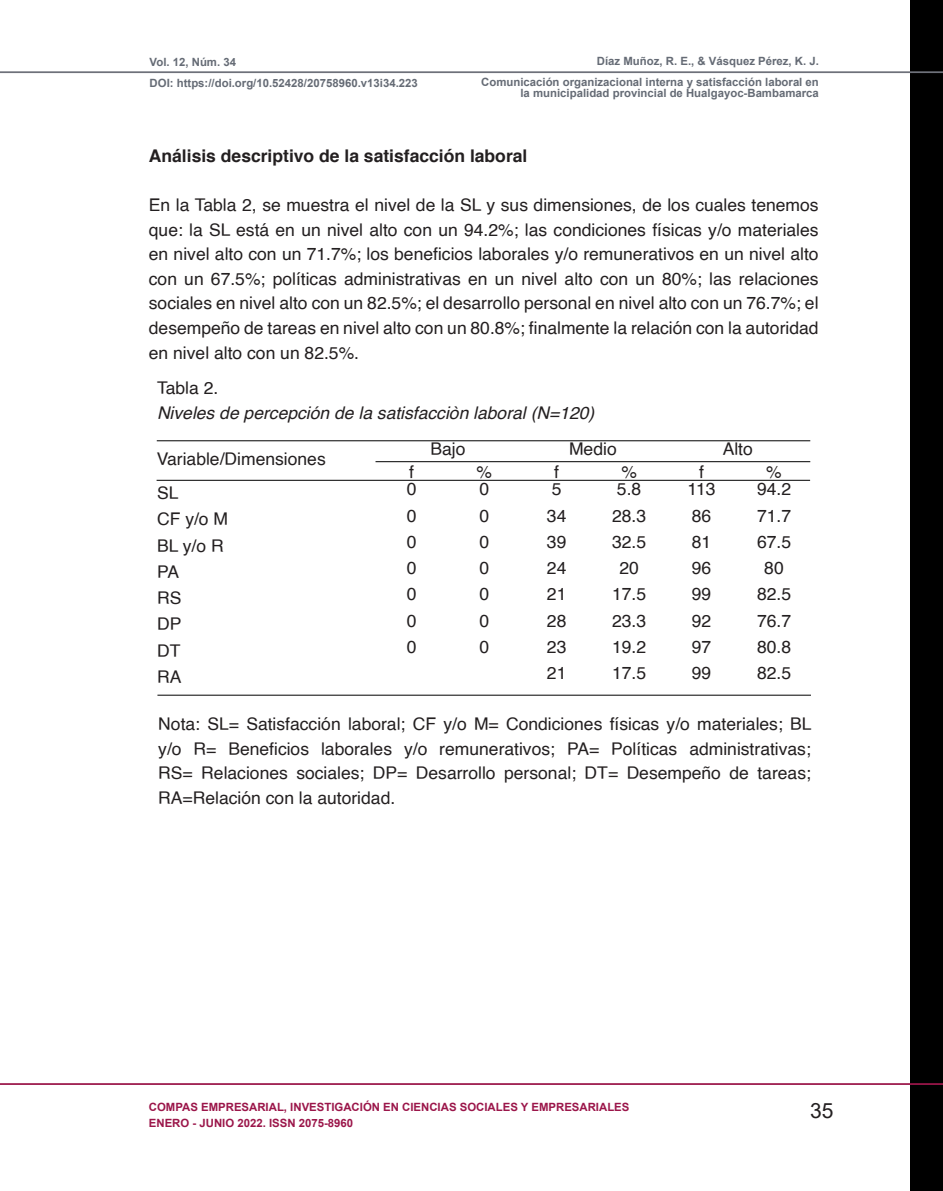
<style>
.page{position:relative;width:943px;height:1191px;background:#fff}
.page>*{position:absolute;margin:0;border:0;box-sizing:border-box;transform-origin:0 0}
.t1{font:21px "Arial";color:#231f20}
.t2{font:17.5px/24.7px "Helvetica";color:#231f20;text-align:justify}
.t3{font:italic 17.5px "Helvetica";color:#231f20}
.t4{font:700 17.5px "Helvetica";color:#231f20}
.t5{font:700 11.38px/21px "Arial";color:#656b75}
.t6{font:700 11.38px/15.8px "Arial";color:#9b164a}
</style>
<div class="page">
<div style="left:910px;top:0;width:33px;height:1191px;background:#000"></div>
<hr style="left:0;top:71px;width:943px;height:2px;background:#6e717a">
<hr style="left:0;top:1083px;width:943px;height:2px;background:#9b164a">
<hr style="left:157px;top:440px;width:653px;height:1px;background:#000">
<hr style="left:375px;top:461px;width:435px;height:1px;background:#000">
<hr style="left:157px;top:480px;width:653px;height:1px;background:#000">
<hr style="left:157px;top:694px;width:654px;height:1px;background:#000">
<p class="t5" style="left:150px;top:52px;width:270px">Vol. 12, Núm. 34<br>DOI: https://doi.org/10.52428/20758960.v13i34.223</p>
<p class="t5" style="left:481px;top:51px;width:339px;line-height:20.1px;text-align:right">Díaz Muñoz, R. E., &amp; Vásquez Pérez, K. J.<br>Comunicación organizacional interna y satisfacción laboral en</p>
<p class="t5" style="left:520px;top:82px;width:300px">la municipalidad provincial de Hualgayoc-Bambamarca</p>
<p class="t4" style="left:149px;top:142px;width:380px">Análisis descriptivo de la satisfacción laboral</p>
<p class="t2" style="left:149px;top:193px;width:671px">En la Tabla 2, se muestra el nivel de la SL y sus dimensiones, de los cuales tenemos que: la SL está en un nivel alto con un 94.2%; las condiciones físicas y/o materiales en nivel alto con un 71.7%; los beneficios laborales y/o remunerativos en un nivel alto con un 67.5%; políticas administrativas en un nivel alto con un 80%; las relaciones sociales en nivel alto con un 82.5%; el desarrollo personal en nivel alto con un 76.7%; el desempeño de tareas en nivel alto con un 80.8%; finalmente la relación con la autoridad en nivel alto con un 82.5%.</p>
<p class="t2" style="left:157px;top:376px;width:63px">Tabla 2.</p>
<p class="t3" style="left:157px;top:398px;width:439px">Niveles de percepción de la satisfacciòn laboral (N=120)</p>
<p class="t2" style="left:157px;top:447px;width:170px">Variable/Dimensiones</p>
<p class="t2" style="left:157px;top:481px;width:23px">SL</p>
<p class="t2" style="left:157px;top:507px;width:72px">CF y/o M</p>
<p class="t2" style="left:157px;top:534px;width:68px">BL y/o R</p>
<p class="t2" style="left:157px;top:560px;width:24px">PA</p>
<p class="t2" style="left:157px;top:586px;width:26px">RS</p>
<p class="t2" style="left:157px;top:612px;width:26px">DP</p>
<p class="t2" style="left:157px;top:639px;width:25px">DT</p>
<p class="t2" style="left:157px;top:665px;width:26px">RA</p>
<p class="t2" style="left:409px;top:460px;width:6px">f</p>
<p class="t2" style="left:407px;top:477px;width:11px">0</p>
<p class="t2" style="left:407px;top:504px;width:11px">0</p>
<p class="t2" style="left:407px;top:530px;width:11px">0</p>
<p class="t2" style="left:407px;top:556px;width:11px">0</p>
<p class="t2" style="left:407px;top:582px;width:11px">0</p>
<p class="t2" style="left:407px;top:609px;width:11px">0</p>
<p class="t2" style="left:407px;top:635px;width:11px">0</p>
<p class="t2" style="left:430px;top:437px;width:37px">Bajo</p>
<p class="t2" style="left:569px;top:437px;width:49px">Medio</p>
<p class="t2" style="left:722px;top:437px;width:32px">Alto</p>
<p class="t2" style="left:476px;top:460px;width:17px">%</p>
<p class="t2" style="left:554px;top:460px;width:6px">f</p>
<p class="t2" style="left:621px;top:460px;width:17px">%</p>
<p class="t2" style="left:699px;top:460px;width:6px">f</p>
<p class="t2" style="left:766px;top:460px;width:17px">%</p>
<p class="t2" style="left:479px;top:477px;width:11px">0</p>
<p class="t2" style="left:479px;top:504px;width:11px">0</p>
<p class="t2" style="left:479px;top:530px;width:11px">0</p>
<p class="t2" style="left:479px;top:556px;width:11px">0</p>
<p class="t2" style="left:479px;top:582px;width:11px">0</p>
<p class="t2" style="left:479px;top:609px;width:11px">0</p>
<p class="t2" style="left:479px;top:635px;width:11px">0</p>
<p class="t2" style="left:757px;top:477px;width:36px">94.2</p>
<p class="t2" style="left:757px;top:504px;width:36px">71.7</p>
<p class="t2" style="left:757px;top:530px;width:36px">67.5</p>
<p class="t2" style="left:764px;top:556px;width:21px">80</p>
<p class="t2" style="left:757px;top:582px;width:36px">82.5</p>
<p class="t2" style="left:757px;top:609px;width:36px">76.7</p>
<p class="t2" style="left:757px;top:635px;width:36px">80.8</p>
<p class="t2" style="left:757px;top:661px;width:36px">82.5</p>
<p class="t2" style="left:617px;top:477px;width:26px">5.8</p>
<p class="t2" style="left:612px;top:504px;width:36px">28.3</p>
<p class="t2" style="left:612px;top:530px;width:36px">32.5</p>
<p class="t2" style="left:619px;top:556px;width:21px">20</p>
<p class="t2" style="left:612px;top:582px;width:36px">17.5</p>
<p class="t2" style="left:612px;top:609px;width:36px">23.3</p>
<p class="t2" style="left:612px;top:635px;width:36px">19.2</p>
<p class="t2" style="left:612px;top:661px;width:36px">17.5</p>
<p class="t2" style="left:687px;top:477px;width:29px">113</p>
<p class="t2" style="left:692px;top:504px;width:21px">86</p>
<p class="t2" style="left:692px;top:530px;width:21px">81</p>
<p class="t2" style="left:692px;top:556px;width:21px">96</p>
<p class="t2" style="left:692px;top:582px;width:21px">99</p>
<p class="t2" style="left:692px;top:609px;width:21px">92</p>
<p class="t2" style="left:692px;top:635px;width:21px">97</p>
<p class="t2" style="left:692px;top:661px;width:21px">99</p>
<p class="t2" style="left:552px;top:477px;width:11px">5</p>
<p class="t2" style="left:547px;top:504px;width:21px">34</p>
<p class="t2" style="left:547px;top:530px;width:21px">39</p>
<p class="t2" style="left:547px;top:556px;width:21px">24</p>
<p class="t2" style="left:547px;top:582px;width:21px">21</p>
<p class="t2" style="left:547px;top:609px;width:21px">28</p>
<p class="t2" style="left:547px;top:635px;width:21px">23</p>
<p class="t2" style="left:547px;top:661px;width:21px">21</p>
<p class="t2" style="left:158px;top:712px;width:654px">Nota: SL= Satisfacción laboral; CF y/o M= Condiciones físicas y/o materiales; BL y/o R= Beneficios laborales y/o remunerativos; PA= Políticas administrativas; RS= Relaciones sociales; DP= Desarrollo personal; DT= Desempeño de tareas; RA=Relación con la autoridad.</p>
<p class="t6" style="left:149px;top:1099px;width:482px">COMPAS EMPRESARIAL, INVESTIGACIÓN EN CIENCIAS SOCIALES Y EMPRESARIALES<br>ENERO - JUNIO 2022. ISSN 2075-8960</p>
<p class="t1" style="left:810px;top:1096px;width:25px">35</p>
</div>
